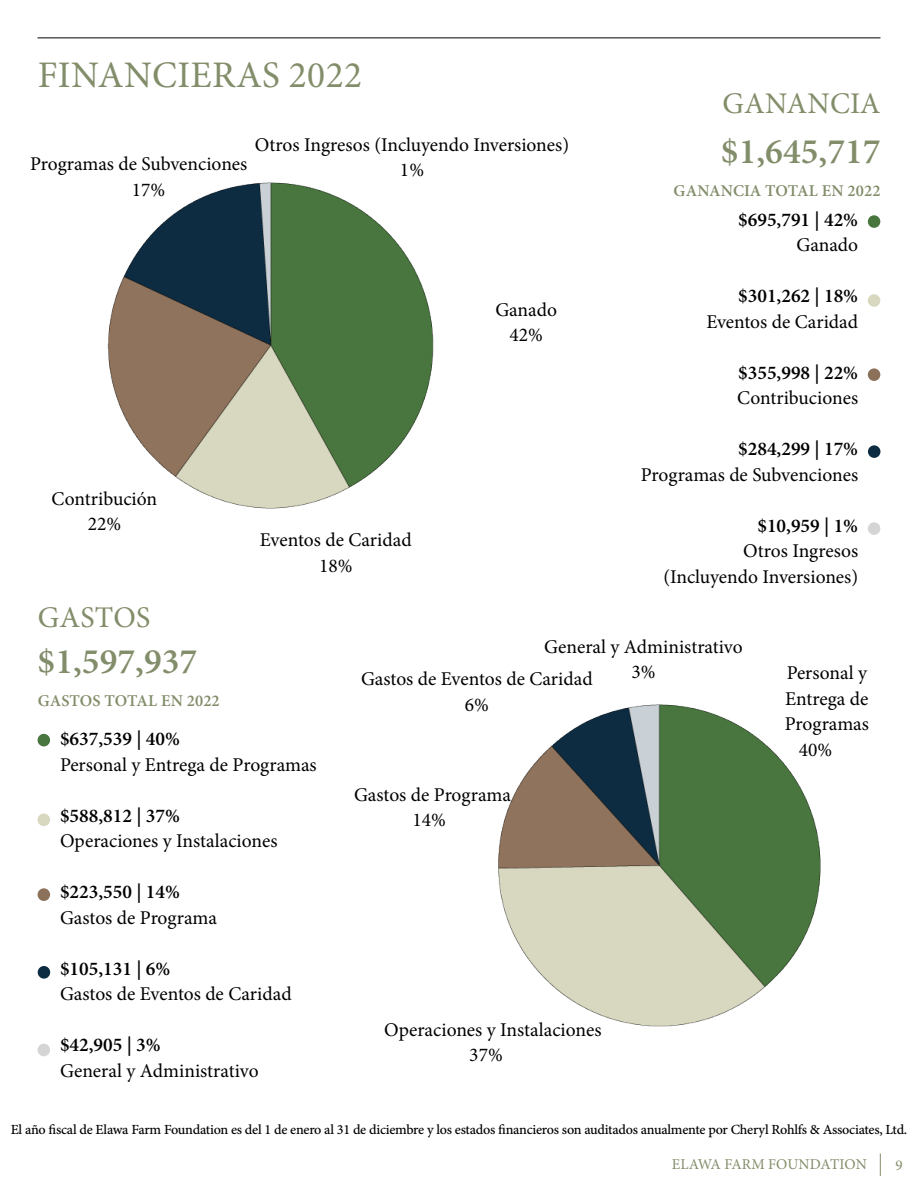
<style>
.page{position:relative;width:918px;height:1188px;background:#fff}
.page>*{position:absolute;margin:0;border:0;box-sizing:border-box;transform-origin:0 0}
.t1{font:37.5px "Minion Pro";letter-spacing:.01em;color:#828d6a}
.t2{font:600 36px "Minion Pro";color:#828d6a}
.t3{font:30px "Minion Pro";letter-spacing:.01em;color:#828d6a}
.t4{font:19.5px/25.5px "Minion Pro";color:#000}
.t5{font:600 19.5px "Minion Pro";color:#000}
.t6{font:600 16.5px "Minion Pro";letter-spacing:.01em;color:#828d6a}
.t7{font:15px "Minion Pro";letter-spacing:.005em;color:#828d6a}
.t8{font:13.95px "Minion Pro Medium Capt";letter-spacing:-.02em;color:#000}
</style>
<div class="page">
<svg style="left:880px;top:1154px;width:1px;height:22px"></svg>
<hr style="left:38px;top:38px;width:842px;height:1px;background:#000">
<div style="left:868px;top:215px;width:12px;height:13px;background:#49753e;border-radius:50%"></div>
<div style="left:868px;top:294px;width:12px;height:13px;background:#d8d8c0;border-radius:50%"></div>
<div style="left:868px;top:368px;width:12px;height:13px;background:#8c715a;border-radius:50%"></div>
<div style="left:868px;top:445px;width:12px;height:13px;background:#0d2c41;border-radius:50%"></div>
<div style="left:868px;top:522px;width:12px;height:13px;background:#d4d5d4;border-radius:50%"></div>
<div style="left:38px;top:734px;width:12px;height:12px;background:#49753e;border-radius:50%"></div>
<div style="left:38px;top:813px;width:12px;height:13px;background:#d8d8c0;border-radius:50%"></div>
<div style="left:38px;top:888px;width:12px;height:13px;background:#8c715a;border-radius:50%"></div>
<div style="left:38px;top:966px;width:12px;height:13px;background:#0d2c41;border-radius:50%"></div>
<div style="left:38px;top:1044px;width:12px;height:12px;background:#d4d5d4;border-radius:50%"></div>
<img style="left:498px;top:704px;width:323px;height:323px">
<img style="left:107px;top:182px;width:327px;height:327px">
<p class="t1" style="left:38px;top:50px;width:326px">FINANCIERAS 2022</p>
<p class="t4" style="left:255px;top:132px;width:316px">Otros Ingresos (Incluyendo Inversiones)</p>
<p class="t4" style="left:30px;top:151px;width:219px">Programas de Subvenciones</p>
<p class="t4" style="left:400px;top:157px;width:26px">1%</p>
<p class="t4" style="left:132px;top:177px;width:35px">17%</p>
<p class="t4" style="left:52px;top:486px;width:107px">Contribución</p>
<p class="t4" style="left:88px;top:511px;width:35px">22%</p>
<p class="t4" style="left:260px;top:528px;width:153px">Eventos de Caridad</p>
<p class="t4" style="left:319px;top:553px;width:35px">18%</p>
<p class="t4" style="left:495px;top:297px;width:63px">Ganado</p>
<p class="t4" style="left:509px;top:322px;width:35px">42%</p>
<p class="t3" style="left:722px;top:83px;width:160px">GANANCIA</p>
<p class="t2" style="left:721px;top:126px;width:161px">$1,645,717</p>
<p class="t6" style="left:674px;top:179px;width:208px">GANANCIA TOTAL EN 2022</p>
<p class="t5" style="left:738px;top:206px;width:121px">$695,791 | 42%</p>
<p class="t4" style="left:796px;top:232px;width:63px">Ganado</p>
<p class="t5" style="left:738px;top:283px;width:121px">$301,262 | 18%</p>
<p class="t4" style="left:706px;top:309px;width:153px">Eventos de Caridad</p>
<p class="t5" style="left:738px;top:359px;width:121px">$355,998 | 22%</p>
<p class="t4" style="left:737px;top:385px;width:123px">Contribuciones</p>
<p class="t5" style="left:738px;top:436px;width:121px">$284,299 | 17%</p>
<p class="t4" style="left:641px;top:462px;width:219px">Programas de Subvenciones</p>
<p class="t5" style="left:757px;top:512px;width:102px">$10,959 | 1%</p>
<p class="t4" style="left:743px;top:538px;width:116px">Otros Ingresos</p>
<p class="t4" style="left:663px;top:564px;width:196px">(Incluyendo Inversiones)</p>
<p class="t3" style="left:38px;top:598px;width:114px">GASTOS</p>
<p class="t2" style="left:38px;top:636px;width:161px">$1,597,937</p>
<p class="t6" style="left:38px;top:689px;width:184px">GASTOS TOTAL EN 2022</p>
<p class="t5" style="left:60px;top:725px;width:121px">$637,539 | 40%</p>
<p class="t4" style="left:60px;top:752px;width:258px">Personal y Entrega de Programas</p>
<p class="t5" style="left:60px;top:802px;width:121px">$588,812 | 37%</p>
<p class="t4" style="left:60px;top:828px;width:219px">Operaciones y Instalaciones</p>
<p class="t5" style="left:60px;top:878px;width:121px">$223,550 | 14%</p>
<p class="t4" style="left:60px;top:905px;width:158px">Gastos de Programa</p>
<p class="t5" style="left:60px;top:955px;width:112px">$105,131 | 6%</p>
<p class="t4" style="left:60px;top:981px;width:233px">Gastos de Eventos de Caridad</p>
<p class="t5" style="left:60px;top:1031px;width:102px">$42,905 | 3%</p>
<p class="t4" style="left:60px;top:1058px;width:200px">General y Administrativo</p>
<p class="t4" style="left:544px;top:634px;width:200px">General y Administrativo</p>
<p class="t4" style="left:631px;top:659px;width:26px">3%</p>
<p class="t4" style="left:361px;top:666px;width:233px">Gastos de Eventos de Caridad</p>
<p class="t4" style="left:465px;top:692px;width:26px">6%</p>
<p class="t4" style="left:354px;top:782px;width:158px">Gastos de Programa</p>
<p class="t4" style="left:412px;top:807px;width:35px">14%</p>
<p class="t4" style="left:384px;top:1017px;width:219px">Operaciones y Instalaciones</p>
<p class="t4" style="left:469px;top:1042px;width:35px">37%</p>
<p class="t4" style="left:787px;top:661px;width:82px">Personal y</p>
<p class="t4" style="left:785px;top:686px;width:86px">Entrega de<br>Programas</p>
<p class="t4" style="left:799px;top:737px;width:35px">40%</p>
<p class="t8" style="left:11px;top:1120px;width:898px">El año fiscal de Elawa Farm Foundation es del 1 de enero al 31 de diciembre y los estados financieros son auditados anualmente por Cheryl Rohlfs &amp; Associates, Ltd.</p>
<p class="t7" style="left:672px;top:1155px;width:197px">ELAWA FARM FOUNDATION</p>
<p class="t7" style="left:896px;top:1155px;width:9px">9</p>
</div>
